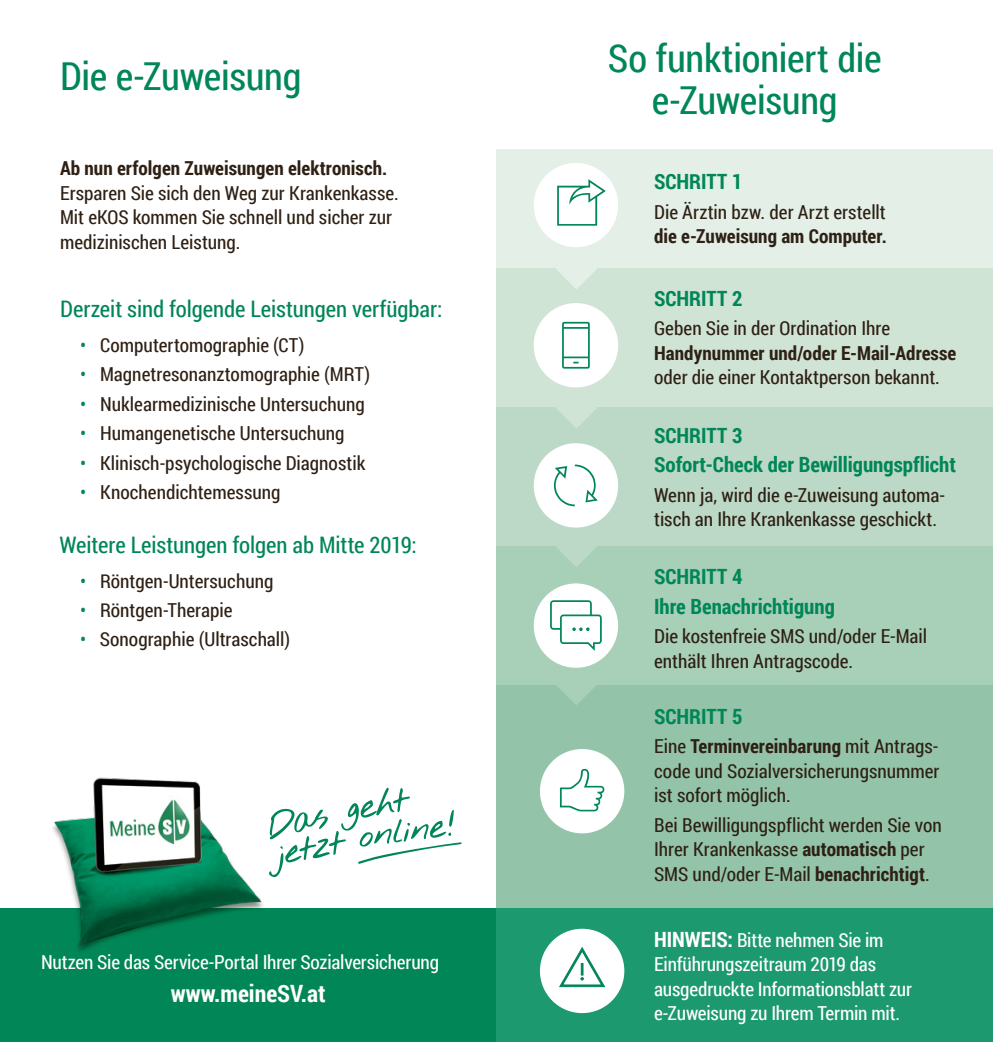
<style>
.page{position:relative;width:993px;height:1042px;background:#fff}
.page>*{position:absolute;margin:0;border:0;box-sizing:border-box;transform-origin:0 0}
.h1_roboto_light{font:38.5px/42px "Roboto Condensed";letter-spacing:-.005em;color:#008657;text-align:center}
.UL{font:38.5px "Roboto Condensed";letter-spacing:-.005em;color:#008657}
.t1{font:700 23.8px "Roboto Condensed";color:#fff}
.h1_roboto_light-2{font:22.75px "Roboto Condensed";letter-spacing:-.005em;color:#008657}
.UL-2{font:700 21px "Roboto Condensed";color:#008657}
.h1_roboto_light-3{font:700 21px "Roboto Condensed";letter-spacing:-.005em;color:#008657}
.UL-3{font:19.25px/24.5px "Roboto Condensed";color:#2e2014}
.h1_roboto_light-4{font:19.25px/24.5px "Roboto Condensed";letter-spacing:-.01em;color:#fff}
.UL-4{font:700 19.25px "Roboto Condensed";letter-spacing:.005em;color:#2e2014}
.s1{color:#008657}
.s2{font-weight:700}
.s3{font-weight:700;font-size:21px}
</style>
<div class="page">
<div style="left:496px;top:407px;width:496px;height:139px;background:#bcd9c7"></div>
<div style="left:496px;top:149px;width:496px;height:119px;background:#e3efe7"></div>
<div style="left:496px;top:685px;width:496px;height:223px;background:#93c4a9"></div>
<div style="left:496px;top:546px;width:496px;height:139px;background:#a8cfb8"></div>
<div style="left:496px;top:268px;width:496px;height:139px;background:#d0e4d6"></div>
<div style="left:0;top:908px;width:496px;height:134px;background:#008657"></div>
<div style="left:496px;top:908px;width:496px;height:134px;background:#1d9970"></div>
<svg style="left:556px;top:268px;width:41px;height:21px"></svg>
<svg style="left:556px;top:387px;width:41px;height:41px"></svg>
<svg style="left:556px;top:526px;width:41px;height:41px"></svg>
<svg style="left:556px;top:664px;width:40px;height:41px"></svg>
<img style="left:52px;top:777px;width:211px;height:174px">
<svg style="left:269px;top:788px;width:192px;height:89px"></svg>
<div style="left:533px;top:163px;width:85px;height:84px;background:#fff;border-radius:50%"></div>
<svg style="left:557px;top:179px;width:48px;height:47px"></svg>
<div style="left:539px;top:749px;width:85px;height:84px;background:#fff;border-radius:50%"></div>
<svg style="left:559px;top:769px;width:45px;height:42px"></svg>
<div style="left:539px;top:929px;width:85px;height:84px;background:#fff;border-radius:50%"></div>
<svg style="left:559px;top:947px;width:46px;height:40px"></svg>
<div style="left:533px;top:443px;width:85px;height:84px;background:#fff;border-radius:50%"></div>
<svg style="left:553px;top:464px;width:44px;height:42px"></svg>
<div style="left:533px;top:583px;width:85px;height:85px;background:#fff;border-radius:50%"></div>
<svg style="left:550px;top:600px;width:51px;height:51px"></svg>
<div style="left:533px;top:303px;width:85px;height:84px;background:#fff;border-radius:50%"></div>
<svg style="left:562px;top:322px;width:27px;height:47px"></svg>
<p class="UL" style="left:60px;top:50px;width:243px">Die e-Zuweisung</p>
<p class="UL-4" style="left:60px;top:155px;width:328px">Ab nun erfolgen Zuweisungen elektronisch.</p>
<p class="UL-3" style="left:60px;top:180px;width:340px">Ersparen Sie sich den Weg zur Krankenkasse.<br>Mit eKOS kommen Sie schnell und sicher zur medizinischen Leistung.</p>
<p class="h1_roboto_light-2" style="left:60px;top:293px;width:383px">Derzeit sind folgende Leistungen verfügbar:</p>
<p class="UL-3" style="left:80px;top:332px;width:226px"><span class="s1">•</span> Computertomographie (CT)</p>
<p class="UL-3" style="left:80px;top:361px;width:291px"><span class="s1">•</span> Magnetresonanztomographie (MRT)</p>
<p class="UL-3" style="left:80px;top:391px;width:286px"><span class="s1">•</span> Nuklearmedizinische Untersuchung</p>
<p class="UL-3" style="left:80px;top:420px;width:266px"><span class="s1">•</span> Humangenetische Untersuchung</p>
<p class="UL-3" style="left:80px;top:450px;width:287px"><span class="s1">•</span> Klinisch-psychologische Diagnostik</p>
<p class="UL-3" style="left:80px;top:479px;width:202px"><span class="s1">•</span> Knochendichtemessung</p>
<p class="h1_roboto_light-2" style="left:60px;top:529px;width:358px">Weitere Leistungen folgen ab Mitte 2019:</p>
<p class="UL-3" style="left:80px;top:568px;width:195px"><span class="s1">•</span> Röntgen-Untersuchung</p>
<p class="UL-3" style="left:80px;top:597px;width:154px"><span class="s1">•</span> Röntgen-Therapie</p>
<p class="UL-3" style="left:80px;top:627px;width:212px"><span class="s1">•</span> Sonographie (Ultraschall)</p>
<p class="h1_roboto_light-4" style="left:41px;top:949px;width:399px">Nutzen Sie das Service-Portal Ihrer Sozialversicherung</p>
<p class="t1" style="left:171px;top:977px;width:156px">www.meineSV.at</p>
<p class="h1_roboto_light" style="left:607px;top:36px;width:275px">So funktioniert die e-Zuweisung</p>
<p class="h1_roboto_light-3" style="left:654px;top:167px;width:90px">SCHRITT 1</p>
<p class="UL-3" style="left:654px;top:199px;width:234px">Die Ärztin bzw. der Arzt erstellt <span class="s2">die e-Zuweisung am Computer.</span></p>
<p class="h1_roboto_light-3" style="left:654px;top:284px;width:90px">SCHRITT 2</p>
<p class="UL-3" style="left:654px;top:315px;width:303px">Geben Sie in der Ordination Ihre<br><span class="s2">Handynummer und/oder E-Mail-Adresse </span>oder die einer Kontaktperson bekannt.</p>
<p class="h1_roboto_light-3" style="left:654px;top:421px;width:90px">SCHRITT 3</p>
<p class="UL-2" style="left:654px;top:450px;width:303px">Sofort-Check der Bewilligungspflicht</p>
<p class="UL-3" style="left:654px;top:482px;width:292px">Wenn ja, wird die e-Zuweisung automa&shy;tisch an Ihre Krankenkasse geschickt.</p>
<p class="h1_roboto_light-3" style="left:654px;top:562px;width:90px">SCHRITT 4</p>
<p class="UL-2" style="left:654px;top:591px;width:182px">Ihre Benachrichtigung</p>
<p class="UL-3" style="left:654px;top:623px;width:274px">Die kostenfreie SMS und/oder E-Mail enthält Ihren Antragscode.</p>
<p class="h1_roboto_light-3" style="left:654px;top:701px;width:90px">SCHRITT 5</p>
<p class="UL-3" style="left:654px;top:733px;width:287px;text-align:justify">Eine <span class="s2">Terminvereinbarung</span> mit Antrags&shy;code und Sozialversicherungsnummer ist sofort möglich.</p>
<p class="UL-3" style="left:654px;top:812px;width:289px">Bei Bewilligungspflicht werden Sie von<br>Ihrer Krankenkasse <span class="s2">automatisch</span> per<br>SMS und/oder E-Mail <span class="s2">benachrichtigt</span>.</p>
<p class="h1_roboto_light-4" style="left:654px;top:927px;width:259px"><span class="s3">HINWEIS:</span> Bitte nehmen Sie im<br>Einführungszeitraum 2019 das ausgedruckte Informationsblatt zur e-Zuweisung zu Ihrem Termin mit.</p>
</div>
